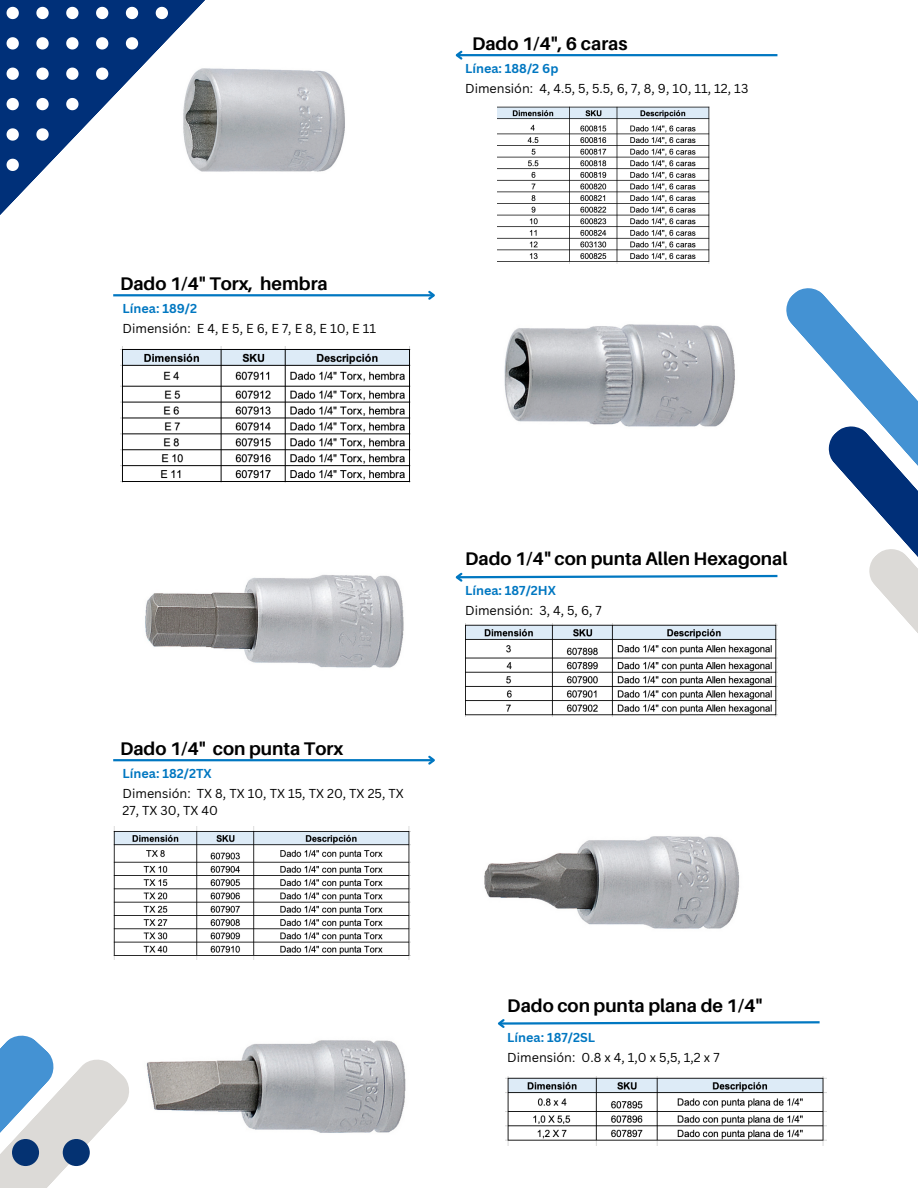
<style>
.page{position:relative;width:918px;height:1188px;background:#fff}
.page>*{position:absolute;margin:0;border:0;box-sizing:border-box;transform-origin:0 0}
.t1{font:700 18.3px "Aileron";color:#000}
.t2{font:12.6px/16.8px "Canva Sans";color:#000}
.t3{font:700 12.6px "Canva Sans";color:#0077c1}
</style>
<div class="page">
<svg style="left:0;top:0;width:205px;height:215px"></svg>
<svg style="left:156px;top:7px;width:12px;height:12px"></svg>
<svg style="left:126px;top:7px;width:12px;height:12px"></svg>
<svg style="left:126px;top:37px;width:12px;height:13px"></svg>
<svg style="left:96px;top:7px;width:12px;height:12px"></svg>
<svg style="left:96px;top:37px;width:12px;height:13px"></svg>
<svg style="left:96px;top:68px;width:12px;height:12px"></svg>
<svg style="left:66px;top:7px;width:13px;height:12px"></svg>
<svg style="left:66px;top:37px;width:13px;height:13px"></svg>
<svg style="left:66px;top:68px;width:13px;height:12px"></svg>
<svg style="left:66px;top:98px;width:13px;height:12px"></svg>
<svg style="left:36px;top:7px;width:13px;height:12px"></svg>
<svg style="left:36px;top:37px;width:13px;height:13px"></svg>
<svg style="left:36px;top:68px;width:13px;height:12px"></svg>
<svg style="left:36px;top:98px;width:13px;height:12px"></svg>
<svg style="left:36px;top:128px;width:13px;height:13px"></svg>
<svg style="left:7px;top:7px;width:12px;height:12px"></svg>
<svg style="left:7px;top:37px;width:12px;height:13px"></svg>
<svg style="left:7px;top:68px;width:12px;height:12px"></svg>
<svg style="left:7px;top:98px;width:12px;height:12px"></svg>
<svg style="left:7px;top:128px;width:12px;height:13px"></svg>
<svg style="left:7px;top:159px;width:12px;height:12px"></svg>
<img style="left:504px;top:324px;width:231px;height:103px">
<svg style="left:786px;top:288px;width:132px;height:858px"></svg>
<svg style="left:869px;top:549px;width:49px;height:597px"></svg>
<img style="left:181px;top:64px;width:164px;height:114px">
<hr style="left:457px;top:54px;width:320px;height:2px;background:#0077c1">
<svg style="left:455px;top:50px;width:9px;height:10px"></svg>
<hr style="left:113px;top:294px;width:321px;height:2px;background:#0077c1">
<svg style="left:426px;top:290px;width:9px;height:10px"></svg>
<img style="left:498px;top:106px;width:211px;height:158px">
<img style="left:120px;top:346px;width:290px;height:137px">
<img style="left:145px;top:575px;width:259px;height:93px">
<img style="left:465px;top:624px;width:313px;height:92px">
<svg style="left:455px;top:572px;width:323px;height:10px"></svg>
<hr style="left:113px;top:759px;width:321px;height:2px;background:#0077c1">
<svg style="left:426px;top:755px;width:9px;height:10px"></svg>
<img style="left:113px;top:827px;width:297px;height:132px">
<img style="left:484px;top:836px;width:255px;height:93px">
<svg style="left:497px;top:1017px;width:325px;height:13px"></svg>
<img style="left:506px;top:1076px;width:320px;height:69px">
<img style="left:146px;top:1040px;width:260px;height:93px">
<svg style="left:0;top:1035px;width:129px;height:153px"></svg>
<div style="left:12px;top:1139px;width:27px;height:27px;background:#043272;border-radius:50%"></div>
<div style="left:63px;top:1139px;width:27px;height:27px;background:#043272;border-radius:50%"></div>
<p class="t1" style="left:120px;top:273px;width:209px">Dado 1/4" Torx, hembra</p>
<p class="t3" style="left:123px;top:300px;width:76px">Línea: 189/2</p>
<p class="t2" style="left:123px;top:320px;width:255px">Dimensión: E 4, E 5, E 6, E 7, E 8, E 10, E 11</p>
<p class="t1" style="left:472px;top:32px;width:157px">Dado 1/4", 6 caras</p>
<p class="t3" style="left:465px;top:60px;width:95px">Línea: 188/2 6p</p>
<p class="t2" style="left:465px;top:80px;width:285px">Dimensión: 4, 4.5, 5, 5.5, 6, 7, 8, 9, 10, 11, 12, 13</p>
<p class="t1" style="left:120px;top:737px;width:225px">Dado 1/4" con punta Torx</p>
<p class="t3" style="left:123px;top:765px;width:91px">Línea: 182/2TX</p>
<p class="t2" style="left:123px;top:785px;width:283px">Dimensión: TX 8, TX 10, TX 15, TX 20, TX 25, TX<br>27, TX 30, TX 40</p>
<p class="t1" style="left:465px;top:548px;width:324px">Dado 1/4" con punta Allen Hexagonal</p>
<p class="t3" style="left:465px;top:582px;width:92px">Línea: 187/2HX</p>
<p class="t2" style="left:465px;top:602px;width:138px">Dimensión: 3, 4, 5, 6, 7</p>
<p class="t1" style="left:507px;top:994px;width:257px">Dado con punta plana de 1/4"</p>
<p class="t3" style="left:507px;top:1028px;width:89px">Línea: 187/2SL</p>
<p class="t2" style="left:507px;top:1048px;width:214px">Dimensión: 0.8 x 4, 1,0 x 5,5, 1,2 x 7</p>
</div>
